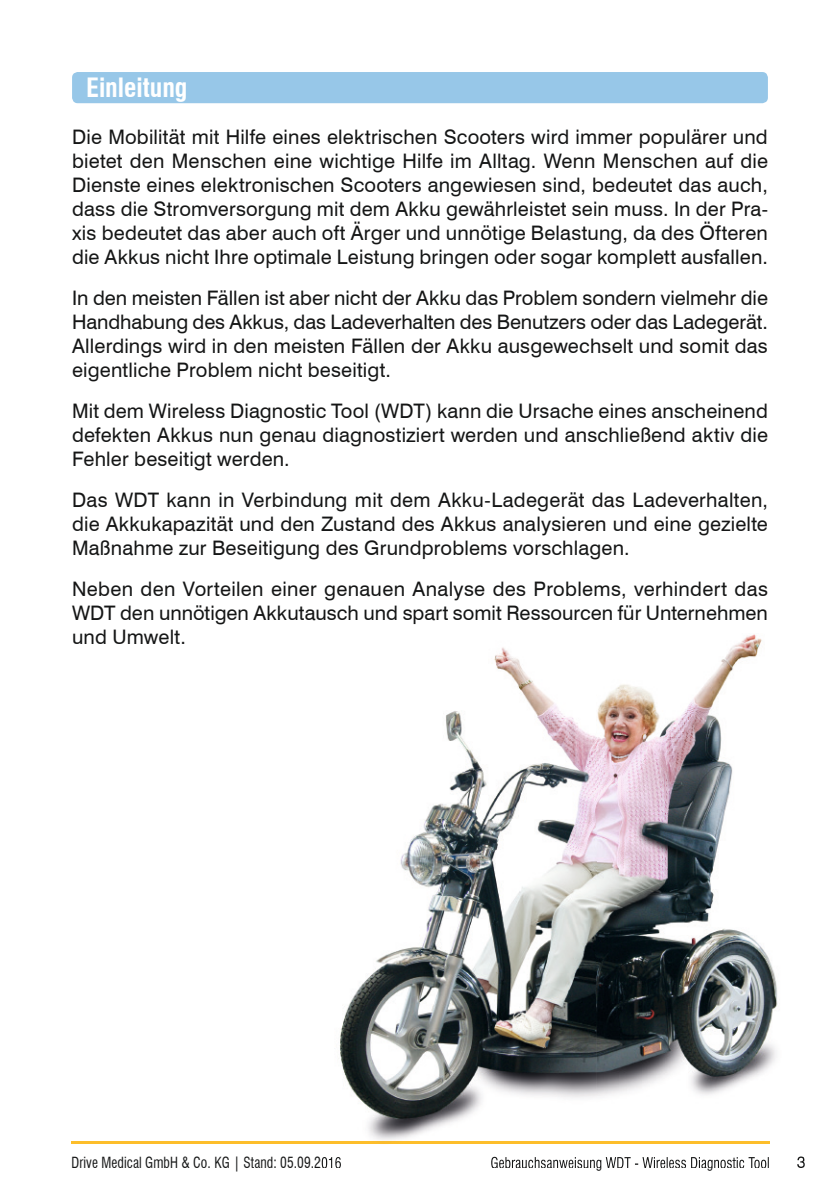
<style>
.page{position:relative;width:840px;height:1191px;background:#fff}
.page>*{position:absolute;margin:0;border:0;box-sizing:border-box;transform-origin:0 0}
.t1{font:700 condensed 26px "Swiss 721 BT";letter-spacing:-.005em;color:#fff}
.t2{font:20px/24px "Swiss 721 BT";letter-spacing:.005em;color:#151616;text-align:justify}
.t3{font:16px "Swiss 721 BT";color:#151616}
.t4{font:condensed 15px "Swiss 721 BT";letter-spacing:.005em;color:#151616;scale:.9 1}
</style>
<div class="page">
<hr style="left:71px;top:1141px;width:698px;height:2px;background:#fdbe2a">
<img style="left:320px;top:634px;width:460px;height:533px">
<svg style="left:797px;top:1156px;width:6px;height:11px"></svg>
<img style="left:320px;top:1141px;width:449px;height:2px">
<img style="left:320px;top:1156px;width:21px;height:11px">
<img style="left:491px;top:1156px;width:277px;height:11px">
<div style="left:72px;top:72px;width:695px;height:31px;background:#97c7e8;border-radius:6px"></div>
<h1 class="t1" style="left:86px;top:72px;width:103px">Einleitung</h1>
<p class="t2" style="left:72px;top:125px;width:697px">Die Mobilität mit Hilfe eines elektrischen Scooters wird immer populärer und bietet den Menschen eine wichtige Hilfe im Alltag. Wenn Menschen auf die Dienste eines elektronischen Scooters angewiesen sind, bedeutet das auch, dass die Stromversorgung mit dem Akku gewährleistet sein muss. In der Pra&shy;xis bedeutet das aber auch oft Ärger und unnötige Belastung, da des Öfteren die Akkus nicht Ihre optimale Leistung bringen oder sogar komplett ausfallen.</p>
<p class="t2" style="left:72px;top:286px;width:697px">In den meisten Fällen ist aber nicht der Akku das Problem sondern vielmehr die Handhabung des Akkus, das Ladeverhalten des Benutzers oder das Ladegerät.<br>Allerdings wird in den meisten Fällen der Akku ausgewechselt und somit das eigentliche Problem nicht beseitigt.</p>
<p class="t2" style="left:72px;top:399px;width:697px">Mit dem Wireless Diagnostic Tool (WDT) kann die Ursache eines anscheinend defekten Akkus nun genau diagnostiziert werden und anschließend aktiv die Fehler beseitigt werden.</p>
<p class="t2" style="left:72px;top:488px;width:697px">Das WDT kann in Verbindung mit dem Akku-Ladegerät das Ladeverhalten, die Akkukapazität und den Zustand des Akkus analysieren und eine gezielte Maßnahme zur Beseitigung des Grundproblems vorschlagen.</p>
<p class="t2" style="left:72px;top:577px;width:697px">Neben den Vorteilen einer genauen Analyse des Problems, verhindert das WDT den unnötigen Akkutausch und spart somit Ressourcen für Unternehmen und Umwelt.</p>
<p class="t4" style="left:71px;top:1153px;width:301px">Drive Medical GmbH &amp; Co. KG | Stand: 05.09.2016</p>
<p class="t3" style="left:796px;top:1152px;width:10px">3</p>
</div>
